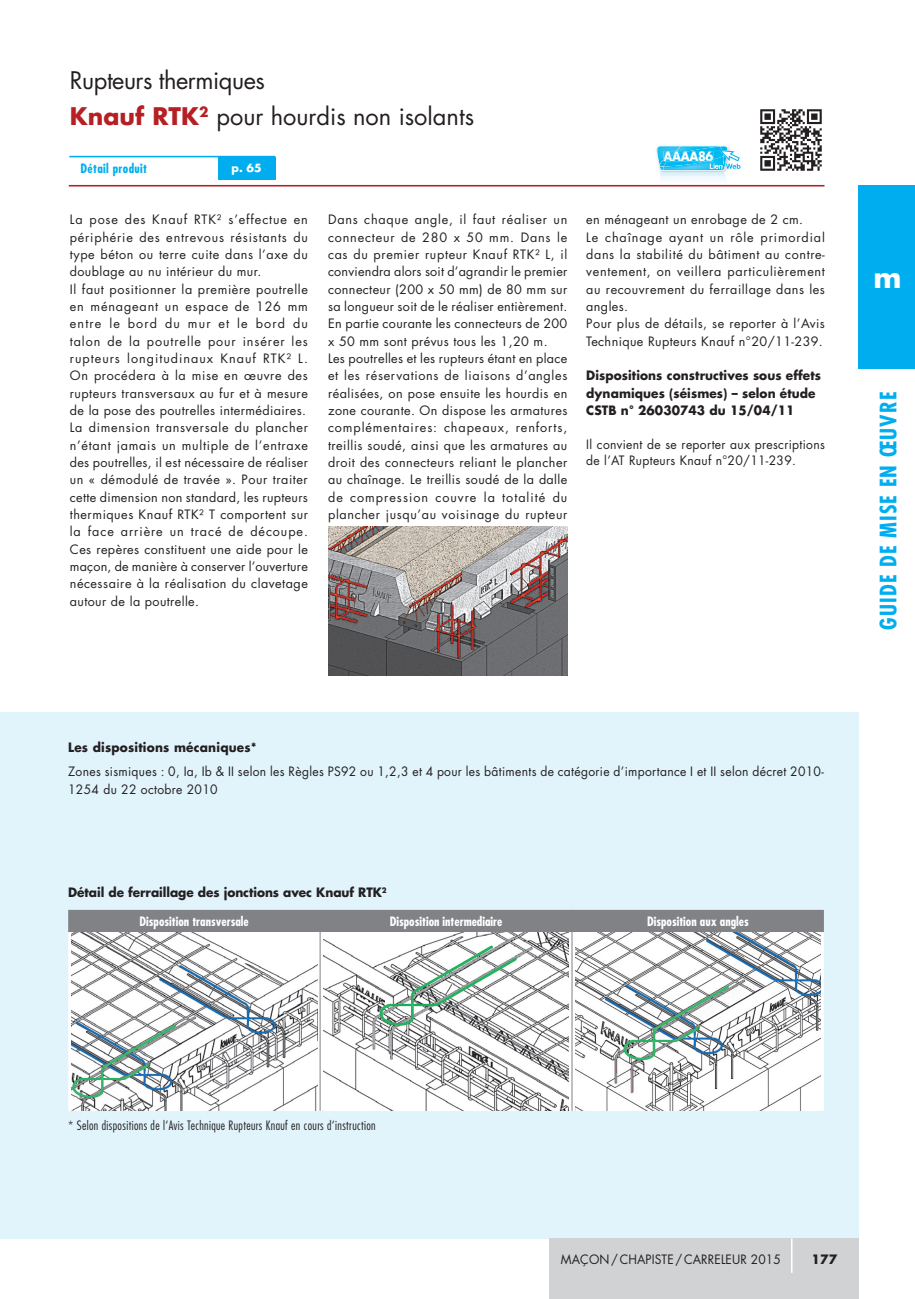
<style>
.page{position:relative;width:915px;height:1299px;background:#fff}
.page>*{position:absolute;margin:0;border:0;box-sizing:border-box;transform-origin:0 0}
.t1{font:700 28.35px "Futura Std";color:#fff}
.t2{font:23.62px/35.7px "Futura Std";color:#231f20}
.t3{font:700 condensed 22.05px "Futura Std";letter-spacing:.05em;color:#00aeef}
.t4{font:12.6px/17.3px "Futura Std";letter-spacing:.04em;color:#231f20}
.t5{font:12.6px/16.4px "Futura Std";letter-spacing:.04em;color:#231f20;scale:.96 1}
.t6{font:700 12.6px/17.3px "Futura Std";letter-spacing:.005em;color:#231f20;scale:.96 1}
.t7{font:300 condensed 12.6px "Futura Std";letter-spacing:.03em;color:#231f20}
.t8{font:700 condensed 12.6px "Futura Std";color:#fff}
.t9{font:12.6px "Futura Std";letter-spacing:.01em;color:#231f20;scale:.95 1}
.t10{font:700 condensed 12.6px "Futura Std";letter-spacing:.03em;color:#00aeef}
.t11{font:700 12.6px "Futura Std";letter-spacing:-.03em;color:#fff;scale:.91 1}
.t12{font:700 12.6px "Futura Std";letter-spacing:.005em;color:#231f20}
.t13{font:700 11.03px "Futura Std";color:#fff}
.s1{font-weight:700;color:#b62024}
</style>
<div class="page">
<img style="left:328px;top:527px;width:239px;height:148px">
<div style="left:0;top:712px;width:858px;height:526px;background:#e1f4fc"></div>
<img style="left:660px;top:170px;width:63px;height:2px">
<svg style="left:656px;top:146px;width:84px;height:24px;background:#44c9f2"></svg>
<img style="left:760px;top:109px;width:62px;height:62px">
<hr style="left:69px;top:156px;width:206px;height:1px;background:#00aeef">
<div style="left:218px;top:157px;width:57px;height:22px;background:#00aeef"></div>
<svg style="left:68px;top:932px;width:755px;height:179px;background:#eff0f0"></svg>
<div style="left:68px;top:910px;width:755px;height:22px;background:#808285"></div>
<hr style="left:319px;top:932px;width:1px;height:179px;background:#808285">
<hr style="left:571px;top:932px;width:1px;height:179px;background:#808285">
<img style="left:71px;top:932px;width:246px;height:179px">
<img style="left:323px;top:932px;width:245px;height:179px">
<img style="left:575px;top:932px;width:245px;height:179px">
<hr style="left:69px;top:185px;width:755px;height:1px;background:#b62024">
<div style="left:549px;top:1238px;width:309px;height:61px;background:#d1d2d4"></div>
<hr style="left:790px;top:1238px;width:2px;height:35px;background:#fff">
<div style="left:858px;top:186px;width:56px;height:183px;background:#00aeef"></div>
<h2 class="t2" style="left:70px;top:64px;width:405px">Rupteurs thermiques<br><span class="s1">Knauf RTK</span><sup>2</sup> pour hourdis non isolants</h2>
<p class="t10" style="left:80px;top:163px;width:68px">Détail produit</p>
<p class="t13" style="left:231px;top:163px;width:32px">p. 65</p>
<p class="t11" style="left:663px;top:150px;width:56px">AAAA86</p>
<p class="t4" style="left:70px;top:212px;width:239px">La pose des Knauf RTK² s’effectue en périphérie des entrevous résistants du type béton ou terre cuite dans l’axe du doublage au nu intérieur du mur.<br>Il faut positionner la première poutrelle en ménageant un espace de 126 mm entre le bord du mur et le bord du talon de la poutrelle pour insérer les rupteurs longitudinaux Knauf RTK² L.<br>On procédera à la mise en œuvre des rupteurs transversaux au fur et à mesure de la pose des poutrelles intermédiaires.<br>La dimension transversale du plancher n’étant jamais un multiple de l’entraxe des poutrelles, il est nécessaire de réaliser un « démodulé de travée ». Pour traiter cette dimension non standard, les rupteurs thermiques Knauf RTK² T comportent sur la face arrière un tracé de découpe.<br>Ces repères constituent une aide pour le maçon, de manière à conserver l’ouverture nécessaire à la réalisation du clavetage autour de la poutrelle.</p>
<p class="t4" style="left:328px;top:212px;width:241px">Dans chaque angle, il faut réaliser un connecteur de 280 x 50 mm. Dans le cas du premier rupteur Knauf RTK² L, il conviendra alors soit d’agrandir le premier connecteur (200 x 50 mm) de 80 mm sur sa longueur soit de le réaliser entièrement.<br>En partie courante les connecteurs de 200 x 50 mm sont prévus tous les 1,20 m.<br>Les poutrelles et les rupteurs étant en place et les réservations de liaisons d’angles réalisées, on pose ensuite les hourdis en zone courante. On dispose les armatures complémentaires: chapeaux, renforts, treillis soudé, ainsi que les armatures au droit des connecteurs reliant le plancher au chaînage. Le treillis soudé de la dalle de compression couvre la totalité du plancher jusqu’au voisinage du rupteur</p>
<p class="t4" style="left:586px;top:212px;width:240px">en ménageant un enrobage de 2 cm.<br>Le chaînage ayant un rôle primordial dans la stabilité du bâtiment au contre&shy;ventement, on veillera particulièrement au recouvrement du ferraillage dans les angles.<br>Pour plus de détails, se reporter à l’Avis Technique Rupteurs Knauf n°20/11-239.</p>
<p class="t6" style="left:586px;top:368px;width:246px">Dispositions constructives sous effets dynamiques (séismes) – selon étude<br>CSTB n° 26030743 du 15/04/11</p>
<p class="t5" style="left:586px;top:437px;width:250px">Il convient de se reporter aux prescriptions de l’AT Rupteurs Knauf n°20/11-239.</p>
<p class="t6" style="left:68px;top:739px;width:198px">Les dispositions mécaniques*</p>
<p class="t5" style="left:68px;top:764px;width:788px;line-height:17.3px">Zones sismiques : 0, Ia, Ib &amp; II selon les Règles PS92 ou 1,2,3 et 4 pour les bâtiments de catégorie d’importance I et II selon décret 2010-<br>1254 du 22 octobre 2010</p>
<p class="t6" style="left:68px;top:884px;width:333px">Détail de ferraillage des jonctions avec Knauf RTK<sup>2</sup></p>
<p class="t8" style="left:139px;top:915px;width:111px">Disposition transversale</p>
<p class="t8" style="left:389px;top:915px;width:114px">Disposition intermediaire</p>
<p class="t8" style="left:646px;top:915px;width:103px">Disposition aux angles</p>
<h1 class="t1" style="left:873px;top:264px;width:30px">m</h1>
<h3 class="t3" style="left:877px;top:629px;width:239px;rotate:-90deg">GUIDE DE MISE EN ŒUVRE</h3>
<p class="t7" style="left:68px;top:1119px;width:309px">* Selon dispositions de l‘Avis Technique Rupteurs Knauf en cours d‘instruction</p>
<p class="t9" style="left:560px;top:1253px;width:233px">MAÇON / CHAPISTE / CARRELEUR 2015</p>
<p class="t12" style="left:811px;top:1253px;width:27px">177</p>
</div>
